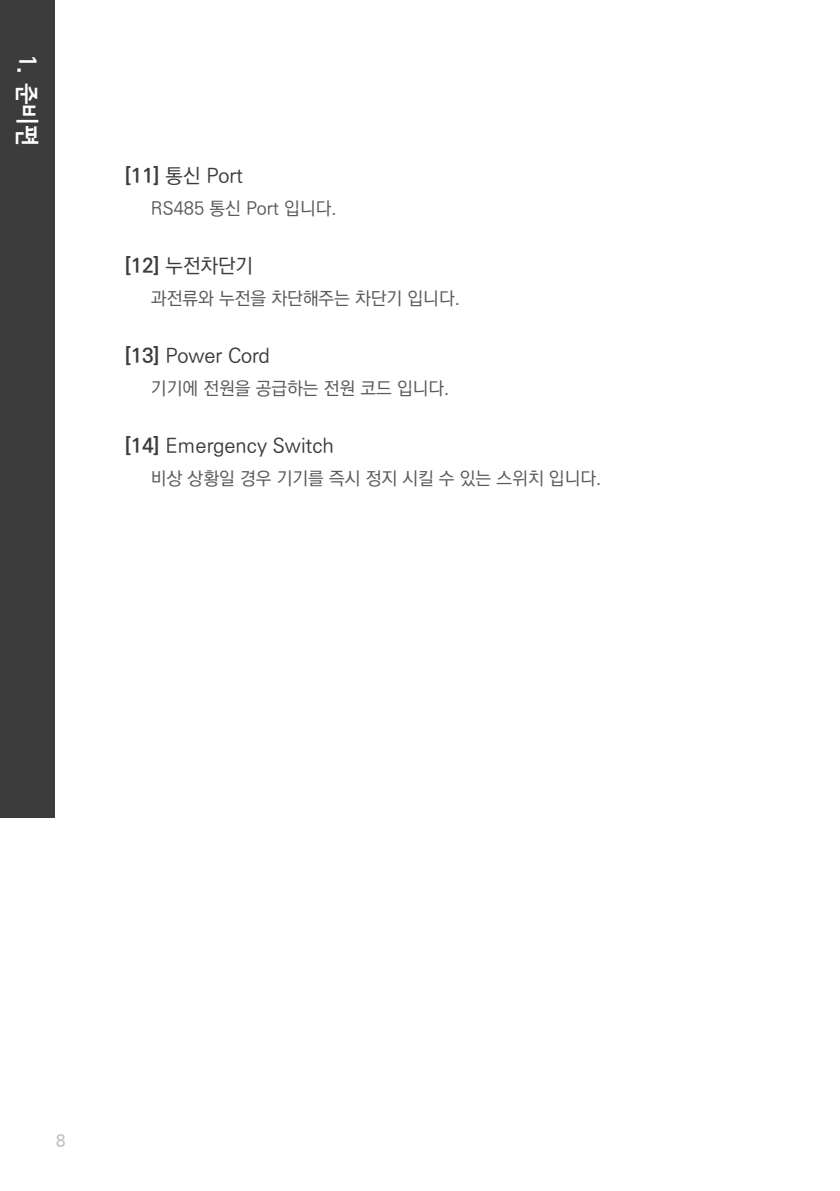
<style>
.page{position:relative;width:840px;height:1191px;background:#fff}
.page>*{position:absolute;margin:0;border:0;box-sizing:border-box;transform-origin:0 0}
.t1{font:24px "Seoul Namsan EB";color:#fff}
.t2{font:500 20px "Ko Pub Dotum";color:#3c3c3c}
.t3{font:500 18px "Ko Pub Dotum";color:#5a5a5a}
.t4{font:16px "Nanum Barun Gothic";color:#b9b8b9}
.s1{font-weight:700}
</style>
<div class="page">
<div style="left:0;top:0;width:55px;height:817px;background:#3c3c3c"></div>
<h1 class="t1" style="left:41px;top:55px;width:91px;rotate:90deg">1. 준비편</h1>
<p class="t2" style="left:125px;top:166px;width:120px"><span class="s1">[11]</span> 통신 Port</p>
<p class="t3" style="left:151px;top:200px;width:187px">RS485 통신 Port 입니다.</p>
<p class="t2" style="left:125px;top:256px;width:129px"><span class="s1">[12]</span> 누전차단기</p>
<p class="t3" style="left:151px;top:290px;width:310px">과전류와 누전을 차단해주는 차단기 입니다.</p>
<p class="t2" style="left:125px;top:346px;width:146px"><span class="s1">[13]</span> Power Cord</p>
<p class="t3" style="left:151px;top:380px;width:300px">기기에 전원을 공급하는 전원 코드 입니다.</p>
<p class="t2" style="left:125px;top:436px;width:210px"><span class="s1">[14]</span> Emergency Switch</p>
<p class="t3" style="left:151px;top:470px;width:451px">비상 상황일 경우 기기를 즉시 정지 시킬 수 있는 스위치 입니다.</p>
<p class="t4" style="left:56px;top:1132px;width:11px">8</p>
</div>
